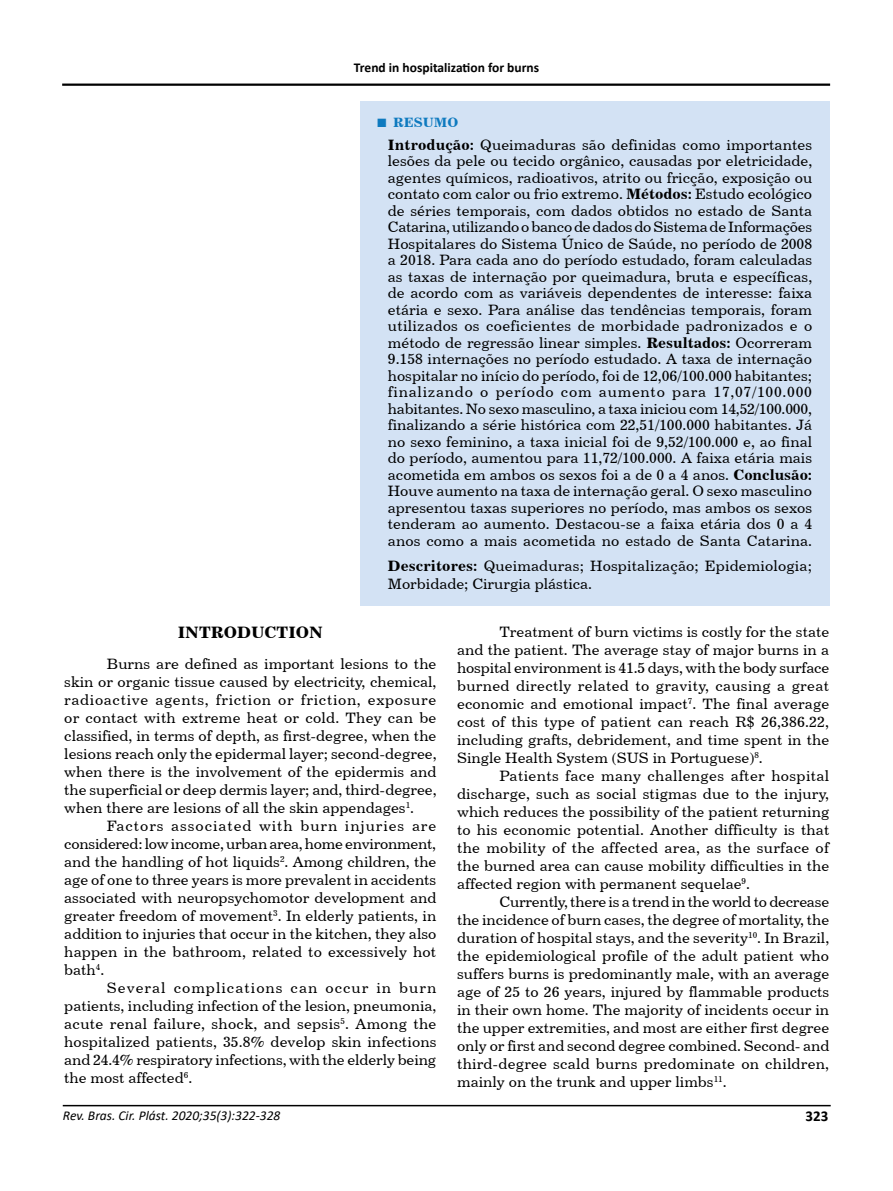
<style>
.page{position:relative;width:893px;height:1191px;background:#fff}
.page>*{position:absolute;margin:0;border:0;box-sizing:border-box;transform-origin:0 0}
.t1{font:16.5px "Century 731 BT Bold A";color:#000}
.t2{font:15px/18px "Century 731 BT Roman A";color:#000;text-align:justify}
.t3{font:700 15px "Calibri";color:#000}
.t4{font:italic 13.5px "Calibri";color:#000}
.t5{font:700 13.5px "Calibri";color:#000}
.t6{font:13.5px "Century 731 BT Bold A";color:#0e7abf}
.s1{font-family:"Times New Roman";font-weight:700;font-size:18px}
.s2{font-family:"Century 731 BT Bold A"}
</style>
<div class="page">
<hr style="left:63px;top:1104px;width:768px;height:2px;background:#000">
<hr style="left:62px;top:84px;width:768px;height:2px;background:#000">
<div style="left:360px;top:101px;width:470px;height:504px;background:#d3e2f4"></div>
<p class="t5" style="left:354px;top:58px;width:187px">Trend in hospitalization for burns</p>
<p class="t6" style="left:377px;top:114px;width:83px"><span class="s1">■</span> RESUMO</p>
<p class="t2" style="left:388px;top:136px;width:426px;line-height:16.5px"><span class="s2">Introdução:</span> Queimaduras são definidas como importantes lesões da pele ou tecido orgânico, causadas por eletricidade, agentes químicos, radioativos, atrito ou fricção, exposição ou contato com calor ou frio extremo. <span class="s2">Métodos:</span> Estudo ecológico de séries temporais, com dados obtidos no estado de Santa Catarina, utilizando o banco de dados do Sistema de Informações Hospitalares do Sistema Único de Saúde, no período de 2008 a 2018. Para cada ano do período estudado, foram calculadas as taxas de internação por queimadura, bruta e específicas, de acordo com as variáveis dependentes de interesse: faixa etária e sexo. Para análise das tendências temporais, foram utilizados os coeficientes de morbidade padronizados e o método de regressão linear simples. <span class="s2">Resultados:</span> Ocorreram 9.158 internações no período estudado. A taxa de internação hospitalar no início do período, foi de 12,06/100.000 habitantes; finalizando o período com aumento para 17,07/100.000 habitantes. No sexo masculino, a taxa iniciou com 14,52/100.000, finalizando a série histórica com 22,51/100.000 habitantes. Já no sexo feminino, a taxa inicial foi de 9,52/100.000 e, ao final do período, aumentou para 11,72/100.000. A faixa etária mais acometida em ambos os sexos foi a de 0 a 4 anos. <span class="s2">Conclusão:<br></span>Houve aumento na taxa de internação geral. O sexo masculino apresentou taxas superiores no período, mas ambos os sexos tenderam ao aumento. Destacou-se a faixa etária dos 0 a 4 anos como a mais acometida no estado de Santa Catarina.</p>
<p class="t2" style="left:388px;top:556px;width:426px"><span class="s2">Descritores:</span> Queimaduras; Hospitalização; Epidemiologia;<br>Morbidade; Cirurgia plástica.</p>
<p class="t1" style="left:178px;top:622px;width:147px">INTRODUCTION</p>
<p class="t2" style="left:64px;top:654px;width:374px;text-indent:43px">Burns are defined as important lesions to the skin or organic tissue caused by electricity, chemical, radioactive agents, friction or friction, exposure or contact with extreme heat or cold. They can be classified, in terms of depth, as first-degree, when the lesions reach only the epidermal layer; second-degree, when there is the involvement of the epidermis and the superficial or deep dermis layer; and, third-degree, when there are lesions of all the skin appendages<sup>1</sup>.</p>
<p class="t2" style="left:64px;top:816px;width:374px;text-indent:43px">Factors associated with burn injuries are considered: low income, urban area, home environment, and the handling of hot liquids<sup>2</sup>. Among children, the age of one to three years is more prevalent in accidents associated with neuropsychomotor development and greater freedom of movement<sup>3</sup>. In elderly patients, in addition to injuries that occur in the kitchen, they also happen in the bathroom, related to excessively hot bath<sup>4</sup>.</p>
<p class="t2" style="left:64px;top:978px;width:374px;text-indent:43px">Several complications can occur in burn patients, including infection of the lesion, pneumonia, acute renal failure, shock, and sepsis<sup>5</sup>. Among the hospitalized patients, 35.8% develop skin infections and 24.4% respiratory infections, with the elderly being the most affected<sup>6</sup>.</p>
<p class="t2" style="left:457px;top:622px;width:374px;text-indent:43px">Treatment of burn victims is costly for the state and the patient. The average stay of major burns in a hospital environment is 41.5 days, with the body surface burned directly related to gravity, causing a great economic and emotional impact<sup>7</sup>. The final average cost of this type of patient can reach R$ 26,386.22, including grafts, debridement, and time spent in the Single Health System (SUS in Portuguese)<sup>8</sup>.</p>
<p class="t2" style="left:457px;top:766px;width:374px;text-indent:43px">Patients face many challenges after hospital discharge, such as social stigmas due to the injury, which reduces the possibility of the patient returning to his economic potential. Another difficulty is that the mobility of the affected area, as the surface of the burned area can cause mobility difficulties in the affected region with permanent sequelae<sup>9</sup>.</p>
<p class="t2" style="left:457px;top:892px;width:374px;text-indent:43px">Currently, there is a trend in the world to decrease the incidence of burn cases, the degree of mortality, the duration of hospital stays, and the severity<sup>10</sup>. In Brazil, the epidemiological profile of the adult patient who suffers burns is predominantly male, with an average age of 25 to 26 years, injured by flammable products in their own home. The majority of incidents occur in the upper extremities, and most are either first degree only or first and second degree combined. Second- and third-degree scald burns predominate on children, mainly on the trunk and upper limbs<sup>11</sup>.</p>
<p class="t4" style="left:63px;top:1105px;width:219px">Rev. Bras. Cir. Plást. 2020;35(3):322-328</p>
<p class="t3" style="left:806px;top:1105px;width:24px">323</p>
</div>
